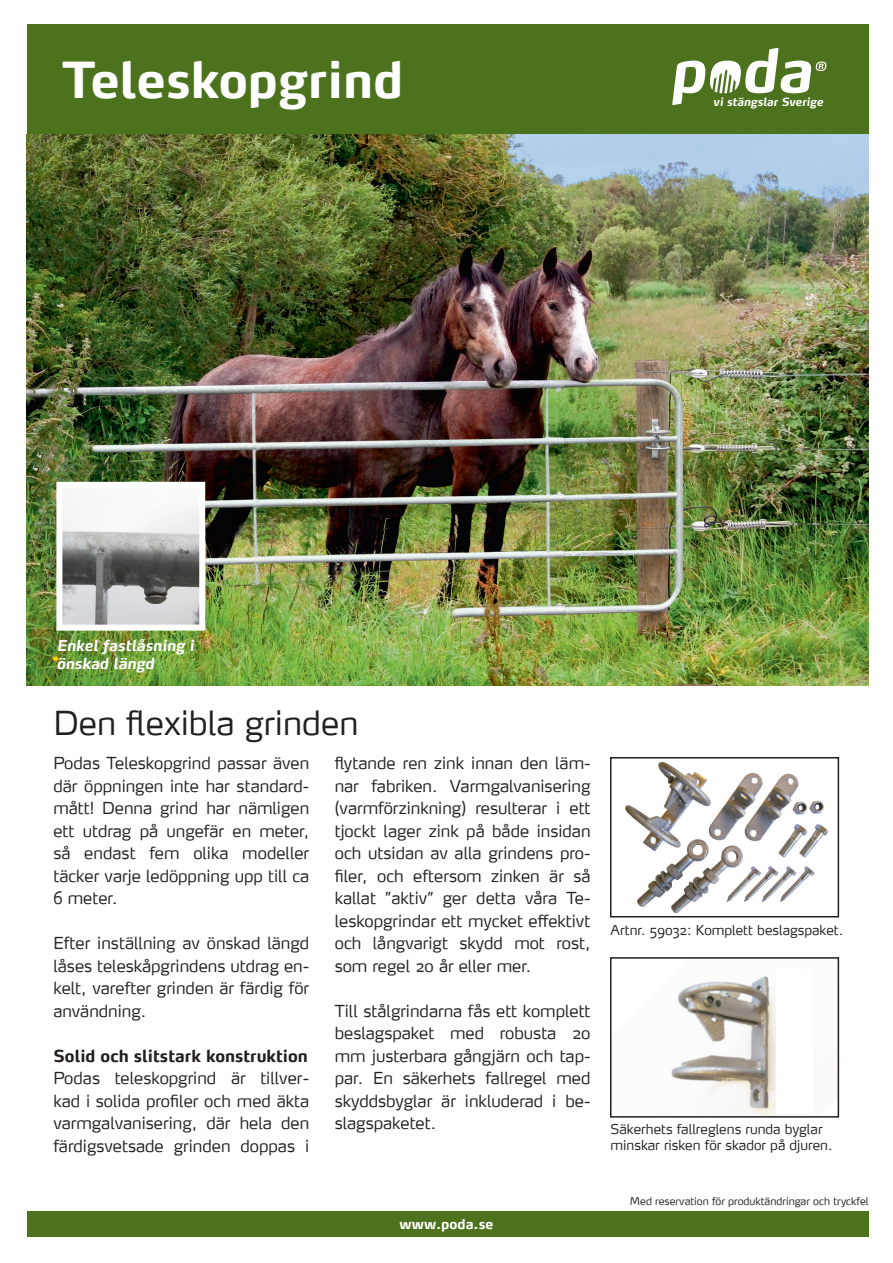
<style>
.page{position:relative;width:893px;height:1263px;background:#fff}
.page>*{position:absolute;margin:0;border:0;box-sizing:border-box;transform-origin:0 0}
.t1{font:700 49.5px "Max";color:#fff}
.Indhold{font:300 33px "Max";color:#231f20}
.Indhold-2{font:300 16.5px/22.5px "Max";color:#231f20;text-align:justify}
.Indhold-3{font:700 16.5px "Max";color:#231f20}
.t2{font:italic 700 15px "Max";color:#fff}
.t3{font:300 13.5px/16.2px "Max";color:#231f20}
.t4{font:700 13.5px "Max";letter-spacing:.005em;color:#fff}
.t5{font:italic 700 11.25px "Max LF";color:#fff}
.t6{font:300 10.5px "Max";color:#231f20}
</style>
<div class="page">
<div style="left:27px;top:24px;width:842px;height:110px;background:#4c721d"></div>
<svg style="left:672px;top:48px;width:154px;height:57px"></svg>
<div style="left:27px;top:1211px;width:842px;height:26px;background:#4c721d"></div>
<img style="left:26px;top:134px;width:842px;height:551px">
<img style="left:63px;top:489px;width:135px;height:135px">
<div style="left:56px;top:482px;width:149px;height:149px;border:6px solid #fff"></div>
<img style="left:671px;top:976px;width:105px;height:138px">
<div style="left:610px;top:957px;width:229px;height:160px;border:2px solid #231f20"></div>
<img style="left:625px;top:761px;width:203px;height:152px">
<div style="left:610px;top:757px;width:229px;height:160px;border:2px solid #231f20"></div>
<p class="t1" style="left:63px;top:48px;width:342px">Teleskopgrind</p>
<p class="t5" style="left:713px;top:95px;width:112px">vi stängslar Sverige</p>
<p class="t2" style="left:57px;top:636px;width:139px">Enkel fastlåsning i</p>
<p class="t2" style="left:57px;top:654px;width:99px">önskad längd</p>
<p class="Indhold" style="left:53px;top:702px;width:306px">Den flexibla grinden</p>
<p class="Indhold-2" style="left:53px;top:752px;width:257px">Podas Teleskopgrind passar även där öppningen inte har standard&shy;mått! Denna grind har nämligen ett utdrag på ungefär en meter, så endast fem olika modeller täcker varje ledöppning upp till ca 6 meter.</p>
<p class="Indhold-2" style="left:53px;top:932px;width:257px">Efter inställning av önskad längd låses teleskåpgrindens utdrag en&shy;kelt, varefter grinden är färdig för användning.</p>
<p class="Indhold-3" style="left:53px;top:1045px;width:256px">Solid och slitstark konstruktion</p>
<p class="Indhold-2" style="left:53px;top:1067px;width:257px">Podas teleskopgrind är tillver&shy;kad i solida profiler och med äkta varmgalvanisering, där hela den färdigsvetsade grinden doppas i</p>
<p class="Indhold-2" style="left:335px;top:752px;width:257px">flytande ren zink innan den läm&shy;nar fabriken. Varmgalvanisering (varmförzinkning) resulterar i ett tjockt lager zink på både insidan och utsidan av alla grindens pro&shy;filer, och eftersom zinken är så kallat ”aktiv” ger detta våra Te&shy;leskopgrindar ett mycket effektivt och långvarigt skydd mot rost, som regel 20 år eller mer.</p>
<p class="Indhold-2" style="left:335px;top:999px;width:257px">Till stålgrindarna fås ett komplett beslagspaket med robusta 20 mm justerbara gångjärn och tap&shy;par. En säkerhets fallregel med skyddsbyglar är inkluderad i be&shy;slagspaketet.</p>
<p class="t4" style="left:399px;top:1215px;width:95px">www.poda.se</p>
<p class="t3" style="left:611px;top:922px;width:234px">Artnr. 59032: Komplett beslagspaket.</p>
<p class="t3" style="left:611px;top:1121px;width:223px">Säkerhets fallreglens runda byglar minskar risken för skador på djuren.</p>
<p class="t6" style="left:630px;top:1194px;width:240px">Med reservation för produktändringar och tryckfel</p>
</div>
